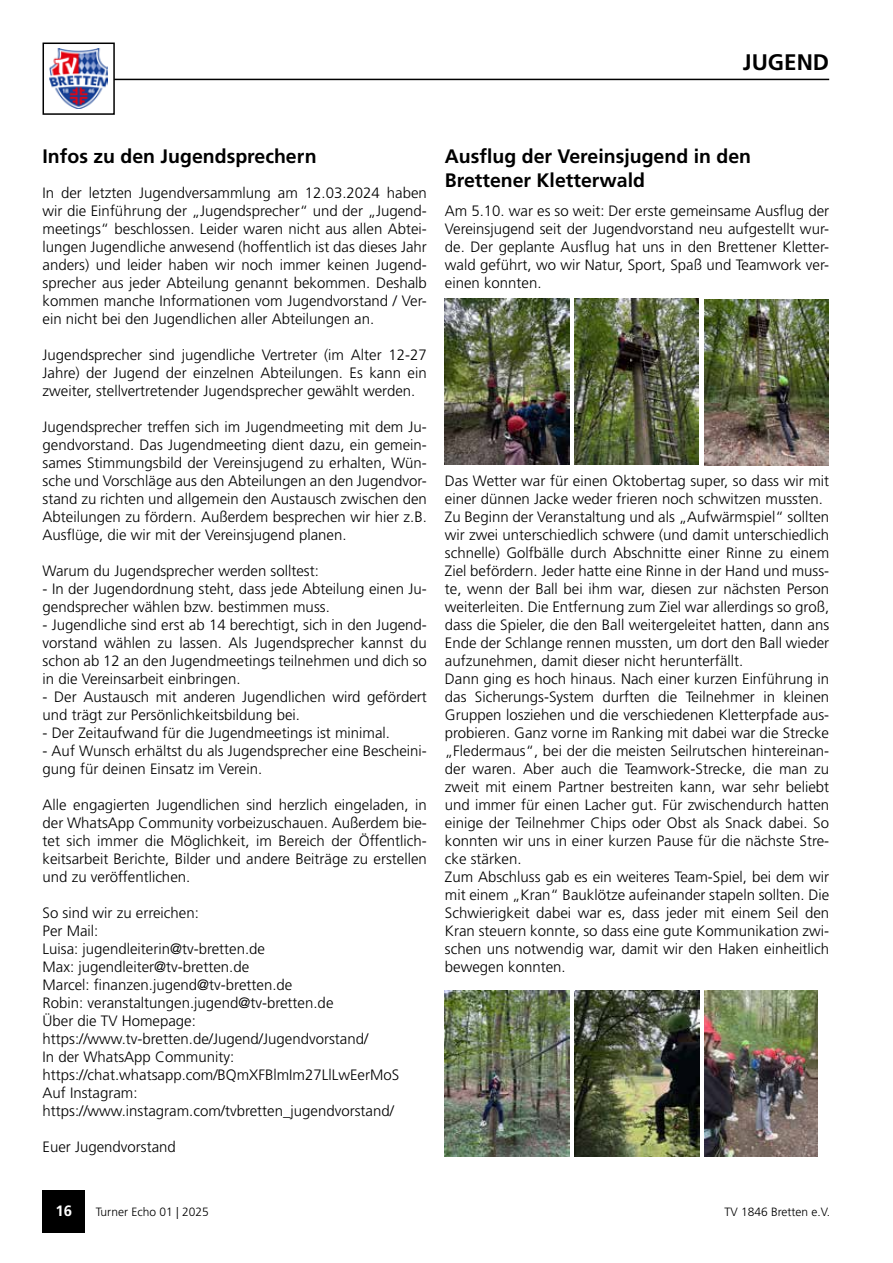
<style>
.page{position:relative;width:893px;height:1263px;background:#fff}
.page>*{position:absolute;margin:0;border:0;box-sizing:border-box;transform-origin:0 0}
.t1{font:700 22.5px "Frutiger LT Std";color:#000}
.t2{font:700 19.5px/23.4px "Frutiger LT Std";color:#000}
.t3{font:300 15px/18px "Frutiger LT Std";color:#000;text-align:justify}
.t4{font:700 15px "Frutiger LT Std";color:#fff}
.t5{font:300 12px "Frutiger LT Std";color:#000}
</style>
<div class="page">
<div style="left:43px;top:1191px;width:42px;height:42px;background:#000"></div>
<hr style="left:114px;top:79px;width:715px;height:1px;background:#000">
<img style="left:50px;top:49px;width:57px;height:59px">
<div style="left:43px;top:43px;width:72px;height:72px;border:2px solid #000"></div>
<img style="left:445px;top:298px;width:124px;height:166px">
<img style="left:574px;top:298px;width:124px;height:166px">
<img style="left:704px;top:299px;width:125px;height:166px">
<img style="left:445px;top:991px;width:124px;height:166px">
<img style="left:575px;top:991px;width:124px;height:166px">
<img style="left:704px;top:991px;width:113px;height:166px">
<h1 class="t1" style="left:743px;top:49px;width:88px">JUGEND</h1>
<h2 class="t2" style="left:43px;top:145px;width:276px">Infos zu den Jugendsprechern</h2>
<p class="t3" style="left:43px;top:184px;width:386px">In der letzten Jugendversammlung am 12.03.2024 haben wir die Einführung der „Jugendsprecher“ und der „Jugend&shy;meetings“ beschlossen. Leider waren nicht aus allen Abtei&shy;lungen Jugendliche anwesend (hoffentlich ist das dieses Jahr anders) und leider haben wir noch immer keinen Jugend&shy;sprecher aus jeder Abteilung genannt bekommen. Deshalb kommen manche Informationen vom Jugendvorstand / Ver&shy;ein nicht bei den Jugendlichen aller Abteilungen an.</p>
<p class="t3" style="left:43px;top:346px;width:386px">Jugendsprecher sind jugendliche Vertreter (im Alter 12-27<br>Jahre) der Jugend der einzelnen Abteilungen. Es kann ein zweiter, stellvertretender Jugendsprecher gewählt werden.</p>
<p class="t3" style="left:43px;top:418px;width:386px">Jugendsprecher treffen sich im Jugendmeeting mit dem Ju&shy;gendvorstand. Das Jugendmeeting dient dazu, ein gemein&shy;sames Stimmungsbild der Vereinsjugend zu erhalten, Wün&shy;sche und Vorschläge aus den Abteilungen an den Jugendvor&shy;stand zu richten und allgemein den Austausch zwischen den Abteilungen zu fördern. Außerdem besprechen wir hier z.B.<br>Ausflüge, die wir mit der Vereinsjugend planen.</p>
<p class="t3" style="left:43px;top:562px;width:278px">Warum du Jugendsprecher werden solltest:</p>
<p class="t3" style="left:43px;top:580px;width:386px">- In der Jugendordnung steht, dass jede Abteilung einen Ju&shy;gendsprecher wählen bzw. bestimmen muss.</p>
<p class="t3" style="left:43px;top:616px;width:386px">- Jugendliche sind erst ab 14 berechtigt, sich in den Jugend&shy;vorstand wählen zu lassen. Als Jugendsprecher kannst du schon ab 12 an den Jugendmeetings teilnehmen und dich so in die Vereinsarbeit einbringen.</p>
<p class="t3" style="left:43px;top:688px;width:386px">- Der Austausch mit anderen Jugendlichen wird gefördert und trägt zur Persönlichkeitsbildung bei.</p>
<p class="t3" style="left:43px;top:724px;width:349px">- Der Zeitaufwand für die Jugendmeetings ist minimal.</p>
<p class="t3" style="left:43px;top:742px;width:386px">- Auf Wunsch erhältst du als Jugendsprecher eine Bescheini&shy;gung für deinen Einsatz im Verein.</p>
<p class="t3" style="left:43px;top:796px;width:386px">Alle engagierten Jugendlichen sind herzlich eingeladen, in der WhatsApp Community vorbeizuschauen. Außerdem bie&shy;tet sich immer die Möglichkeit, im Bereich der Öffentlich&shy;keitsarbeit Berichte, Bilder und andere Beiträge zu erstellen und zu veröffentlichen.</p>
<p class="t3" style="left:43px;top:904px;width:358px;text-align:left">So sind wir zu erreichen:<br>Per Mail:<br>Luisa: jugendleiterin@tv-bretten.de<br>Max: jugendleiter@tv-bretten.de<br>Marcel: finanzen.jugend@tv-bretten.de<br>Robin: veranstaltungen.jugend@tv-bretten.de<br>Über die TV Homepage: https://www.tv-bretten.de/Jugend/Jugendvorstand/<br>In der WhatsApp Community: https://chat.whatsapp.com/BQmXFBlmIm27LlLwEerMoS Auf Instagram: https://www.instagram.com/tvbretten_jugendvorstand/</p>
<p class="t3" style="left:43px;top:1138px;width:135px">Euer Jugendvorstand</p>
<h2 class="t2" style="left:445px;top:145px;width:308px">Ausflug der Vereinsjugend in den<br>Brettener Kletterwald</h2>
<p class="t3" style="left:445px;top:202px;width:386px">Am 5.10. war es so weit: Der erste gemeinsame Ausflug der Vereinsjugend seit der Jugendvorstand neu aufgestellt wur&shy;de. Der geplante Ausflug hat uns in den Brettener Kletter&shy;wald geführt, wo wir Natur, Sport, Spaß und Teamwork ver&shy;einen konnten.</p>
<p class="t3" style="left:445px;top:472px;width:386px;text-align:left">Das Wetter war für einen Oktobertag super, so dass wir mit einer dünnen Jacke weder frieren noch schwitzen mussten.<br>Zu Beginn der Veranstaltung und als „Aufwärmspiel“ sollten wir zwei unterschiedlich schwere (und damit unterschiedlich schnelle) Golfbälle durch Abschnitte einer Rinne zu einem Ziel befördern. Jeder hatte eine Rinne in der Hand und muss&shy;te, wenn der Ball bei ihm war, diesen zur nächsten Person weiterleiten. Die Entfernung zum Ziel war allerdings so groß, dass die Spieler, die den Ball weitergeleitet hatten, dann ans Ende der Schlange rennen mussten, um dort den Ball wieder aufzunehmen, damit dieser nicht herunterfällt.<br>Dann ging es hoch hinaus. Nach einer kurzen Einführung in das Sicherungs-System durften die Teilnehmer in kleinen Gruppen losziehen und die verschiedenen Kletterpfade aus&shy;probieren. Ganz vorne im Ranking mit dabei war die Strecke „Fledermaus“, bei der die meisten Seilrutschen hintereinan&shy;der waren. Aber auch die Teamwork-Strecke, die man zu zweit mit einem Partner bestreiten kann, war sehr beliebt und immer für einen Lacher gut. Für zwischendurch hatten einige der Teilnehmer Chips oder Obst als Snack dabei. So konnten wir uns in einer kurzen Pause für die nächste Stre&shy;cke stärken.<br>Zum Abschluss gab es ein weiteres Team-Spiel, bei dem wir mit einem „Kran“ Bauklötze aufeinander stapeln sollten. Die Schwierigkeit dabei war es, dass jeder mit einem Seil den Kran steuern konnte, so dass eine gute Kommunikation zwi&shy;schen uns notwendig war, damit wir den Haken einheitlich bewegen konnten.</p>
<p class="t4" style="left:55px;top:1202px;width:18px">16</p>
<p class="t5" style="left:96px;top:1205px;width:115px">Turner Echo 01 | 2025</p>
<p class="t5" style="left:724px;top:1205px;width:107px">TV 1846 Bretten e.V.</p>
</div>
